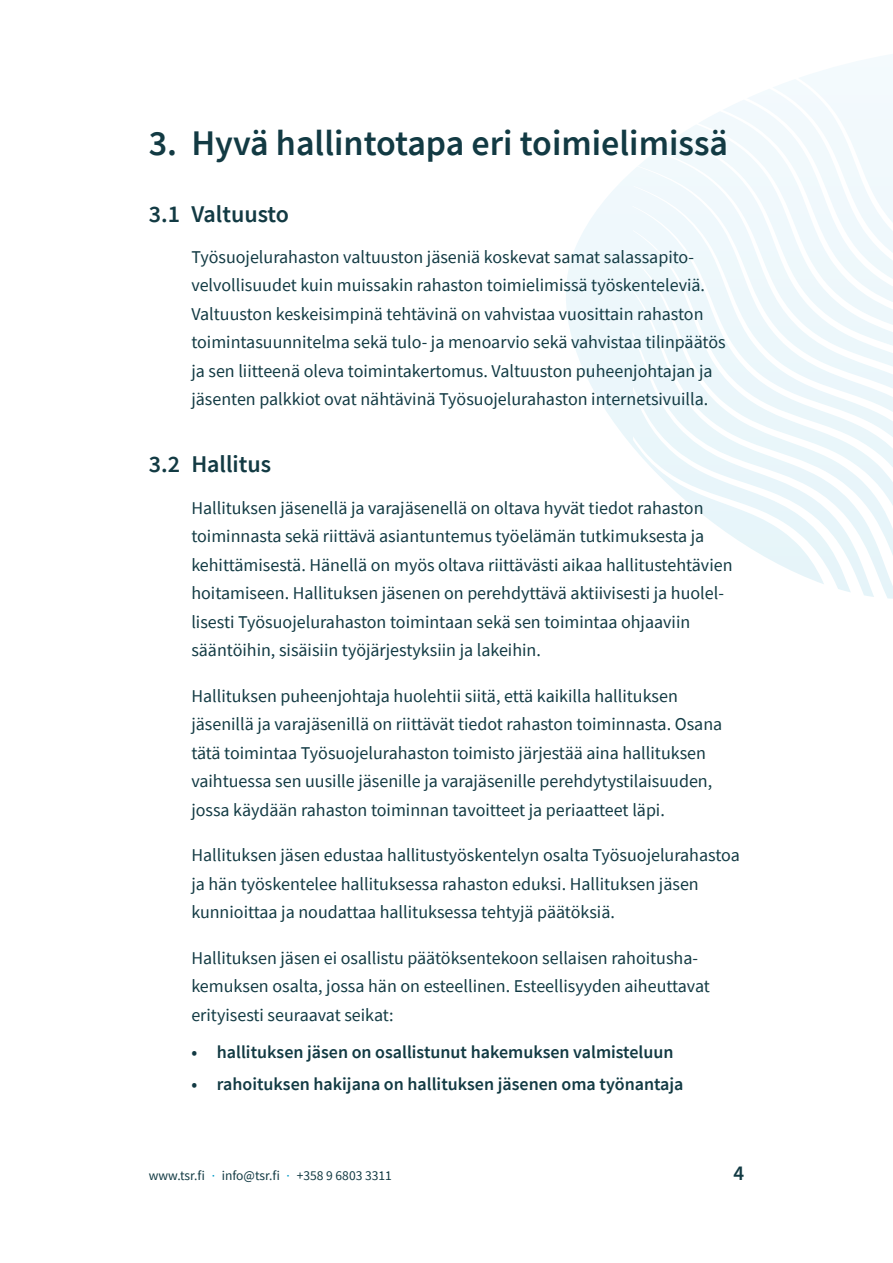
<style>
.page{position:relative;width:893px;height:1263px;background:#fff}
.page>*{position:absolute;margin:0;border:0;box-sizing:border-box;transform-origin:0 0}
.t1{font:600 36px "Source Sans Pro";color:#123a43}
.t2{font:600 24px "Source Sans Pro";color:#123a43}
.t3{font:600 21px "Source Sans Pro";color:#123a43}
.Paragraph{font:18px/28.5px "Source Sans Pro";color:#123a43}
.Bullet_list{font:600 18px "Source Sans Pro";color:#123a43}
.t4{font:13.5px "Source Sans Pro";color:#123a43}
.s1{color:#009ac7}
</style>
<div class="page">
<svg style="left:698px;top:54px;width:195px;height:271px"></svg>
<h2 class="t1" style="left:149px;top:119px;width:581px">3. Hyvä hallintotapa eri toimielimissä</h2>
<h3 class="t2" style="left:149px;top:198px;width:142px">3.1 Valtuusto</h3>
<p class="Paragraph" style="left:191px;top:242px;width:536px">Työsuojelurahaston valtuuston jäseniä koskevat samat salassapito&shy;velvollisuudet kuin muissakin rahaston toimielimissä työskenteleviä.<br>Valtuuston keskeisimpinä tehtävinä on vahvistaa vuosittain rahaston toimintasuunnitelma sekä tulo- ja menoarvio sekä vahvistaa tilinpäätös ja sen liitteenä oleva toimintakertomus. Valtuuston puheenjohtajan ja jäsenten palkkiot ovat nähtävinä Työsuojelurahaston internetsivuilla.</p>
<h3 class="t2" style="left:149px;top:449px;width:124px">3.2 Hallitus</h3>
<p class="Paragraph" style="left:191px;top:493px;width:543px">Hallituksen jäsenellä ja varajäsenellä on oltava hyvät tiedot rahaston toiminnasta sekä riittävä asiantuntemus työelämän tutkimuksesta ja kehittämisestä. Hänellä on myös oltava riittävästi aikaa hallitustehtävien hoitamiseen. Hallituksen jäsenen on perehdyttävä aktiivisesti ja huolel&shy;lisesti Työsuojelurahaston toimintaan sekä sen toimintaa ohjaaviin sääntöihin, sisäisiin työjärjestyksiin ja lakeihin.</p>
<p class="Paragraph" style="left:191px;top:681px;width:532px">Hallituksen puheenjohtaja huolehtii siitä, että kaikilla hallituksen jäsenillä ja varajäsenillä on riittävät tiedot rahaston toiminnasta. Osana tätä toimintaa Työsuojelurahaston toimisto järjestää aina hallituksen vaihtuessa sen uusille jäsenille ja varajäsenille perehdytystilaisuuden, jossa käydään rahaston toiminnan tavoitteet ja periaatteet läpi.</p>
<p class="Paragraph" style="left:191px;top:841px;width:550px">Hallituksen jäsen edustaa hallitustyöskentelyn osalta Työsuojelurahastoa ja hän työskentelee hallituksessa rahaston eduksi. Hallituksen jäsen kunnioittaa ja noudattaa hallituksessa tehtyjä päätöksiä.</p>
<p class="Paragraph" style="left:191px;top:943px;width:520px">Hallituksen jäsen ei osallistu päätöksentekoon sellaisen rahoitusha&shy;kemuksen osalta, jossa hän on esteellinen. Esteellisyyden aiheuttavat erityisesti seuraavat seikat:</p>
<p class="Bullet_list" style="left:191px;top:1040px;width:484px">• hallituksen jäsen on osallistunut hakemuksen valmisteluun</p>
<p class="Bullet_list" style="left:191px;top:1072px;width:494px">• rahoituksen hakijana on hallituksen jäsenen oma työnantaja</p>
<p class="t4" style="left:149px;top:1167px;width:245px">www.tsr.fi <span class="s1">·</span> info@tsr.fi <span class="s1">·</span> +358 9 6803 3311</p>
<p class="t3" style="left:733px;top:1159px;width:12px">4</p>
</div>
